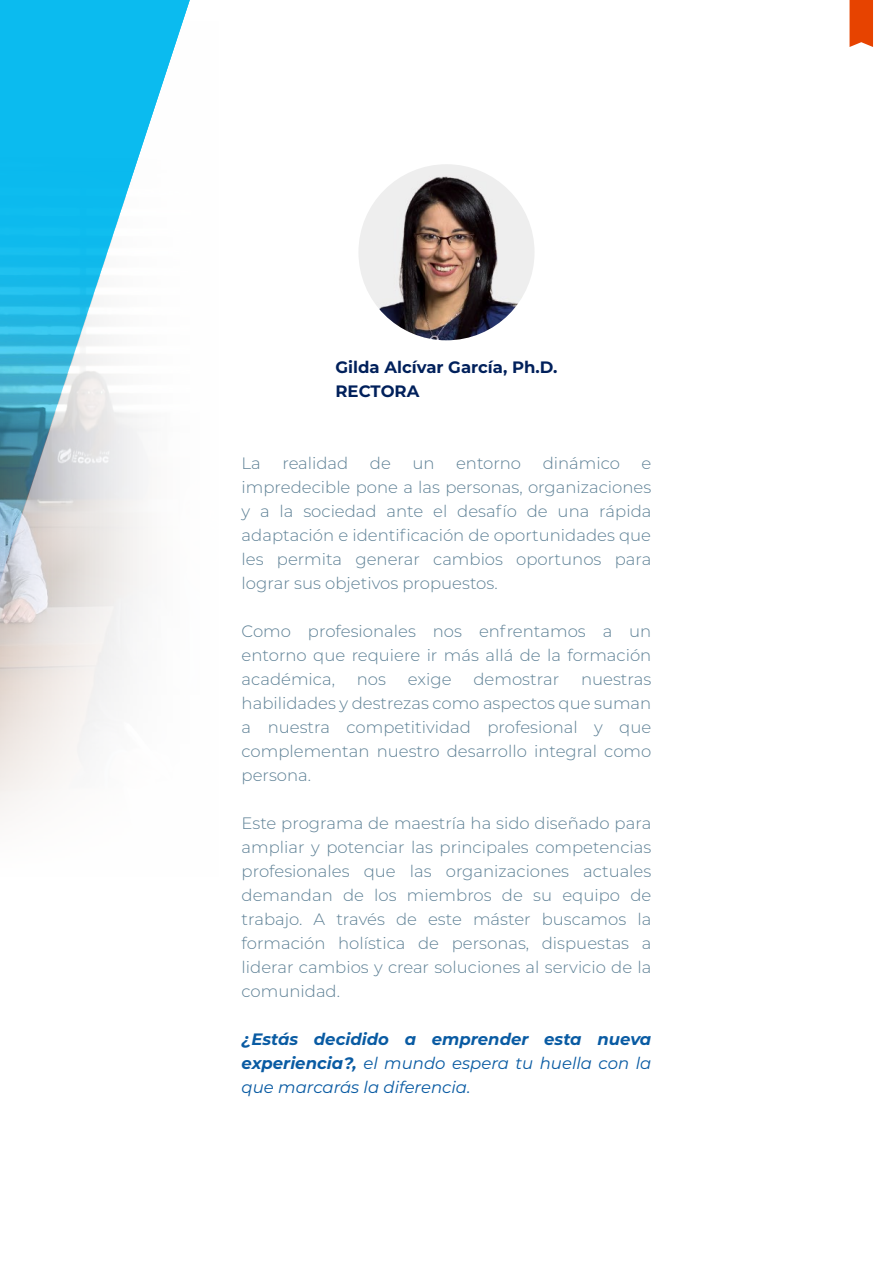
<style>
.page{position:relative;width:893px;height:1266px;background:#fff}
.page>*{position:absolute;margin:0;border:0;box-sizing:border-box;transform-origin:0 0}
.t1{font:300 16.5px/24px "Montserrat";color:#5d8095;text-align:justify}
.t2{font:italic 16.5px/24px "Montserrat";color:#095ba3;text-align:justify}
.t3{font:700 16.5px/24.6px "Montserrat";color:#00205b}
.s1{font-weight:700}
</style>
<div class="page">
<img style="left:0;top:580px;width:143px;height:236px">
<svg style="left:0;top:0;width:190px;height:580px"></svg>
<img style="left:358px;top:164px;width:176px;height:176px;border-radius:88px">
<svg style="left:849px;top:0;width:24px;height:47px"></svg>
<p class="t3" style="left:335px;top:354px;width:223px">Gilda Alcívar García, Ph.D.<br>RECTORA</p>
<p class="t1" style="left:242px;top:451px;width:21px">La</p>
<p class="t1" style="left:282px;top:451px;width:68px">realidad</p>
<p class="t1" style="left:370px;top:451px;width:22px">de</p>
<p class="t1" style="left:412px;top:451px;width:24px">un</p>
<p class="t1" style="left:456px;top:451px;width:67px">entorno</p>
<p class="t1" style="left:543px;top:451px;width:79px">dinámico</p>
<p class="t1" style="left:242px;top:451px;width:411px;text-indent:400px">e impredecible pone a las personas, organizaciones y a la sociedad ante el desafío de una rápida adaptación e identificación de oportunidades que les permita generar cambios oportunos para lograr sus objetivos propuestos.</p>
<p class="t1" style="left:242px;top:619px;width:411px">Como profesionales nos enfrentamos a un entorno que requiere ir más allá de la formación académica,</p>
<p class="t1" style="left:357px;top:667px;width:31px">nos</p>
<p class="t1" style="left:408px;top:667px;width:45px">exige</p>
<p class="t1" style="left:473px;top:667px;width:87px">demostrar</p>
<p class="t1" style="left:242px;top:667px;width:411px;text-indent:339px">nuestras habilidades y destrezas como aspectos que suman a nuestra competitividad profesional y que complementan nuestro desarrollo integral como persona.</p>
<p class="t1" style="left:242px;top:811px;width:411px">Este programa de maestría ha sido diseñado para ampliar y potenciar las principales competencias profesionales que las organizaciones actuales demandan de los miembros de su equipo de trabajo. A través de este máster buscamos la formación holística de personas, dispuestas a liderar cambios y crear soluciones al servicio de la comunidad.</p>
<p class="t2" style="left:242px;top:1027px;width:411px"><span class="s1">¿Estás decidido a emprender esta nueva experiencia?,</span> el mundo espera tu huella con la que marcarás la diferencia.</p>
</div>
